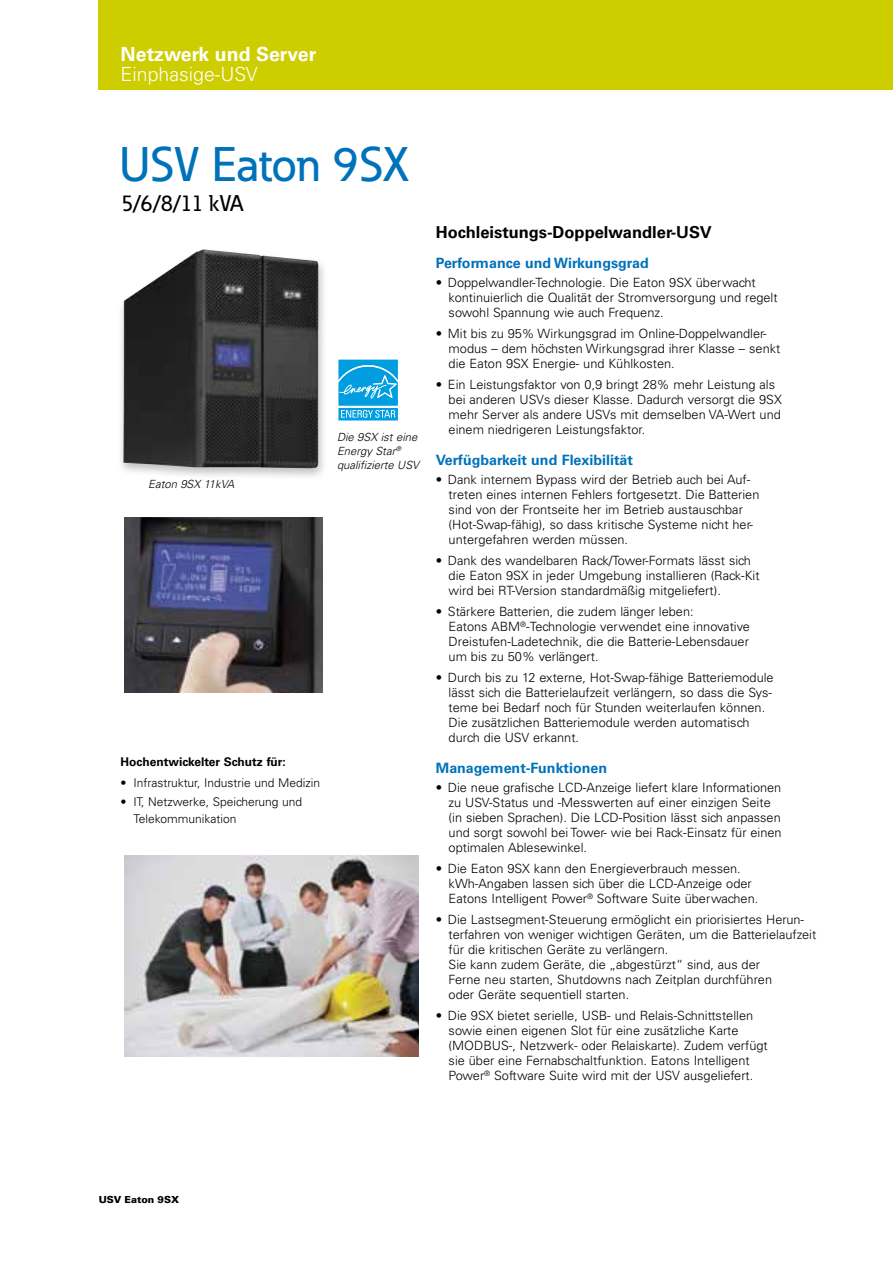
<style>
.page{position:relative;width:893px;height:1263px;background:#fff}
.page>*{position:absolute;margin:0;border:0;box-sizing:border-box;transform-origin:0 0}
.t1{font:500 48px "Eaton";letter-spacing:-.005em;color:#0072ba}
.t2{font:500 22.5px "Eaton";color:#000}
.t3{font:700 19.5px "Univers";color:#fff}
.t4{font:300 19.5px "Univers";color:#fff}
.t5{font:700 16.5px "Univers LT";color:#000}
.t6{font:700 14.25px "Univers LT";color:#0072ba}
.t7{font:300 12.75px/15px "Univers LT";color:#000}
.t8{font:300 12px/16.5px "Univers LT";color:#000}
.t9{font:700 12px "Univers LT";color:#000}
.t10{font:italic 300 11.25px/13.8px "Univers";color:#000}
.t11{font:900 9.75px "Univers";color:#000}
</style>
<div class="page">
<div style="left:116px;top:246px;width:212px;height:235px;background:#000;opacity:.25"></div>
<img style="left:123px;top:249px;width:195px;height:219px">
<img style="left:125px;top:518px;width:197px;height:174px">
<img style="left:124px;top:856px;width:295px;height:201px">
<div style="left:99px;top:0;width:794px;height:89px;background:#cdcd00"></div>
<div style="left:337px;top:358px;width:62px;height:49px;background:#9dd9f3"></div>
<svg style="left:337px;top:360px;width:62px;height:61px;background:#38b3e6"></svg>
<h3 class="t3" style="left:121px;top:43px;width:197px">Netzwerk und Server</h3>
<h3 class="t4" style="left:121px;top:62px;width:139px">Einphasige-USV</h3>
<h1 class="t1" style="left:119px;top:135px;width:291px">USV Eaton 9SX</h1>
<h2 class="t2" style="left:121px;top:190px;width:124px">5/6/8/11 kVA</h2>
<p class="t10" style="left:148px;top:477px;width:88px">Eaton 9SX 11kVA</p>
<p class="t10" style="left:337px;top:430px;width:83px">Die 9SX ist eine<br>Energy Star<sup>® </sup>qualifizierte USV</p>
<p class="t9" style="left:121px;top:754px;width:167px">Hochentwickelter Schutz für:</p>
<p class="t8" style="left:121px;top:774px;width:201px">• Infrastruktur, Industrie und Medizin</p>
<p class="t8" style="left:133px;top:794px;width:170px;text-indent:-13px">• IT, Netzwerke, Speicherung und<br>Telekommunikation</p>
<p class="t5" style="left:436px;top:223px;width:277px">Hochleistungs-Doppelwandler-USV</p>
<p class="t6" style="left:436px;top:254px;width:214px">Performance und Wirkungsgrad</p>
<p class="t7" style="left:449px;top:275px;width:331px;text-indent:-13px">• Doppelwandler-Technologie. Die Eaton 9SX überwacht kontinuierlich die Qualität der Stromversorgung und regelt sowohl Spannung wie auch Frequenz.</p>
<p class="t7" style="left:449px;top:326px;width:333px;text-indent:-13px">• Mit bis zu 95% Wirkungsgrad im Online-Doppelwandler&shy;modus – dem höchsten Wirkungsgrad ihrer Klasse – senkt die Eaton 9SX Energie- und Kühlkosten.</p>
<p class="t7" style="left:449px;top:377px;width:335px;text-indent:-13px">• Ein Leistungsfaktor von 0,9 bringt 28% mehr Leistung als bei anderen USVs dieser Klasse. Dadurch versorgt die 9SX mehr Server als andere USVs mit demselben VA-Wert und einem niedrigeren Leistungsfaktor.</p>
<p class="t6" style="left:436px;top:451px;width:199px">Verfügbarkeit und Flexibilität</p>
<p class="t7" style="left:449px;top:472px;width:312px;text-indent:-13px">• Dank internem Bypass wird der Betrieb auch bei Auf&shy;treten eines internen Fehlers fortgesetzt. Die Batterien sind von der Frontseite her im Betrieb austauschbar (Hot-Swap-fähig), so dass kritische Systeme nicht her&shy;untergefahren werden müssen.</p>
<p class="t7" style="left:449px;top:553px;width:312px;text-indent:-13px">• Dank des wandelbaren Rack/Tower-Formats lässt sich die Eaton 9SX in jeder Umgebung installieren (Rack-Kit wird bei RT-Version standardmäßig mitgeliefert).</p>
<p class="t7" style="left:449px;top:604px;width:303px;text-indent:-13px">• Stärkere Batterien, die zudem länger leben:<br>Eatons ABM<sup>®</sup>-Technologie verwendet eine innovative Dreistufen-Ladetechnik, die die Batterie-Lebensdauer um bis zu 50% verlängert.</p>
<p class="t7" style="left:449px;top:670px;width:327px;text-indent:-13px">• Durch bis zu 12 externe, Hot-Swap-fähige Batteriemodule lässt sich die Batterielaufzeit verlängern, so dass die Sys&shy;teme bei Bedarf noch für Stunden weiterlaufen können.<br>Die zusätzlichen Batteriemodule werden automatisch durch die USV erkannt.</p>
<p class="t6" style="left:436px;top:760px;width:173px">Management-Funktionen</p>
<p class="t7" style="left:449px;top:780px;width:335px;text-indent:-13px">• Die neue grafische LCD-Anzeige liefert klare Informationen zu USV-Status und -Messwerten auf einer einzigen Seite (in sieben Sprachen). Die LCD-Position lässt sich anpassen und sorgt sowohl bei Tower- wie bei Rack-Einsatz für einen optimalen Ablesewinkel.</p>
<p class="t7" style="left:449px;top:861px;width:311px;text-indent:-13px">• Die Eaton 9SX kann den Energieverbrauch messen. kWh-Angaben lassen sich über die LCD-Anzeige oder<br>Eatons Intelligent Power<sup>®</sup> Software Suite überwachen.</p>
<p class="t7" style="left:449px;top:912px;width:369px;text-indent:-13px">• Die Lastsegment-Steuerung ermöglicht ein priorisiertes Herun&shy;terfahren von weniger wichtigen Geräten, um die Batterielaufzeit für die kritischen Geräte zu verlängern.<br>Sie kann zudem Geräte, die „abgestürzt“ sind, aus der<br>Ferne neu starten, Shutdowns nach Zeitplan durchführen<br>oder Geräte sequentiell starten.</p>
<p class="t7" style="left:449px;top:1008px;width:321px;text-indent:-13px">• Die 9SX bietet serielle, USB- und Relais-Schnittstellen sowie einen eigenen Slot für eine zusätzliche Karte (MODBUS-, Netzwerk- oder Relaiskarte). Zudem verfügt sie über eine Fernabschaltfunktion. Eatons Intelligent Power<sup>®</sup> Software Suite wird mit der USV ausgeliefert.</p>
<p class="t11" style="left:99px;top:1194px;width:82px">USV Eaton 9SX</p>
</div>
